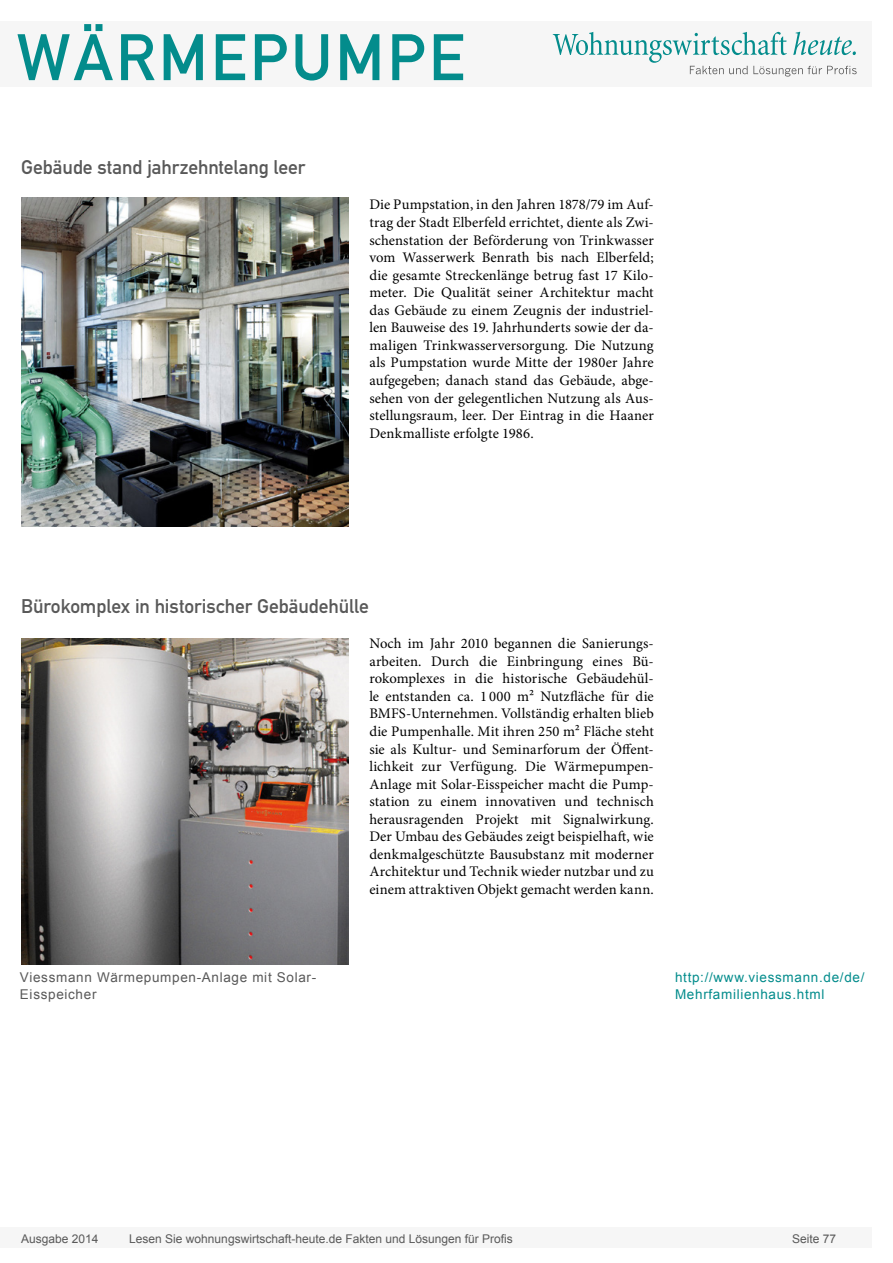
<style>
.page{position:relative;width:893px;height:1263px;background:#fff}
.page>*{position:absolute;margin:0;border:0;box-sizing:border-box;transform-origin:0 0}
.t1{font:64.5px "DIN Mittelschrift";letter-spacing:.05em;color:#038c8c}
.Überschrift_Grau{font:19.5px "DIN Mittelschrift";letter-spacing:-.005em;color:#595959}
.Fließtext_erste_Zeil{font:14.7px/17.5px "Minion Pro";letter-spacing:.005em;color:#000;text-align:justify}
.Info{font:13.5px/17.5px "Arial";letter-spacing:.05em;color:#038c8c}
.Bildunterschrift{font:13.5px/17.5px "Arial";letter-spacing:.05em;color:#595959}
.t2{font:12px "Arial";color:#595959}
</style>
<div class="page">
<div style="left:0;top:1227px;width:872px;height:20px;background:#f6f6f6"></div>
<div style="left:0;top:21px;width:872px;height:66px;background:#f6f6f6"></div>
<svg style="left:553px;top:32px;width:304px;height:45px"></svg>
<img style="left:21px;top:198px;width:327px;height:328px">
<img style="left:21px;top:639px;width:327px;height:325px">
<h1 class="t1" style="left:17px;top:20px;width:450px">WÄRMEPUMPE</h1>
<p class="Überschrift_Grau" style="left:21px;top:156px;width:286px">Gebäude stand jahrzehntelang leer</p>
<p class="Fließtext_erste_Zeil" style="left:369px;top:196px;width:286px">Die Pumpstation, in den Jahren 1878/79 im Auf&shy;trag der Stadt Elberfeld errichtet, diente als Zwi&shy;schenstation der Beförderung von Trinkwasser vom Wasserwerk Benrath bis nach Elberfeld; die gesamte Streckenlänge betrug fast 17 Kilo&shy;meter. Die Qualität seiner Architektur macht das Gebäude zu einem Zeugnis der industriel&shy;len Bauweise des 19. Jahrhunderts sowie der da&shy;maligen Trinkwasserversorgung. Die Nutzung als Pumpstation wurde Mitte der 1980er Jahre aufgegeben; danach stand das Gebäude, abge&shy;sehen von der gelegentlichen Nutzung als Aus&shy;stellungsraum, leer. Der Eintrag in die Haaner Denkmalliste erfolgte 1986.</p>
<p class="Überschrift_Grau" style="left:21px;top:595px;width:349px">Bürokomplex in historischer Gebäudehülle</p>
<p class="Bildunterschrift" style="left:20px;top:968px;width:298px">Viessmann Wärmepumpen-Anlage mit Solar-<br>Eisspeicher</p>
<p class="Fließtext_erste_Zeil" style="left:369px;top:635px;width:286px">Noch im Jahr 2010 begannen die Sanierungs&shy;arbeiten. Durch die Einbringung eines Bü&shy;rokomplexes in die historische Gebäudehül&shy;le entstanden ca. 1 000 m2 Nutzfläche für die BMFS-Unternehmen. Vollständig erhalten blieb die Pumpenhalle. Mit ihren 250 m2 Fläche steht sie als Kultur- und Seminarforum der Öffent&shy;lichkeit zur Verfügung. Die Wärmepumpen-Anlage mit Solar-Eisspeicher macht die Pump&shy;station zu einem innovativen und technisch herausragenden Projekt mit Signalwirkung.<br>Der Umbau des Gebäudes zeigt beispielhaft, wie denkmalgeschützte Bausubstanz mit moderner Architektur und Technik wieder nutzbar und zu einem attraktiven Objekt gemacht werden kann.</p>
<p class="Info" style="left:675px;top:968px;width:191px">http://www.viessmann.de/de/<br>Mehrfamilienhaus.html</p>
<p class="t2" style="left:21px;top:1230px;width:79px">Ausgabe 2014</p>
<p class="t2" style="left:129px;top:1230px;width:385px">Lesen Sie wohnungswirtschaft-heute.de Fakten und Lösungen für Profis</p>
<p class="t2" style="left:792px;top:1231px;width:46px">Seite 77</p>
</div>
